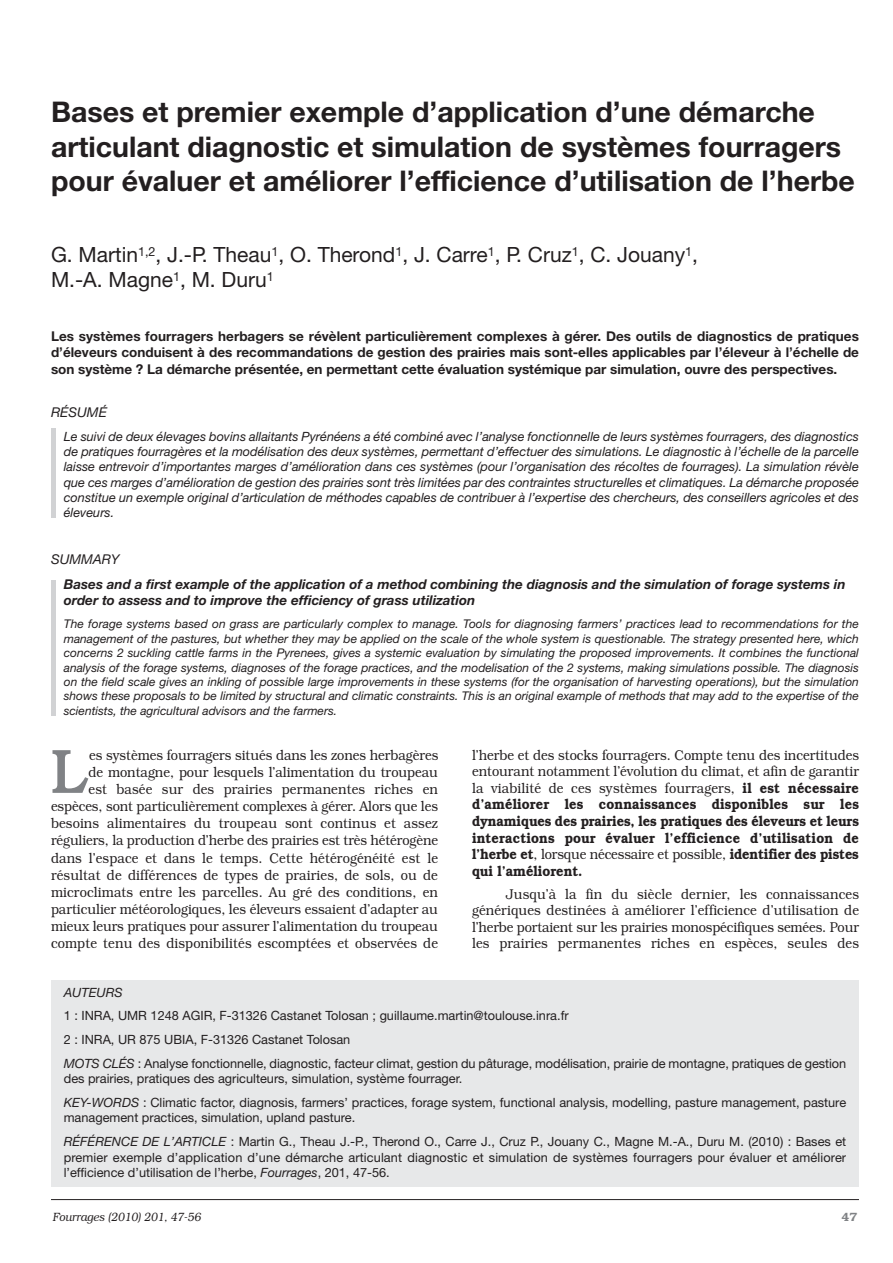
<style>
.page{position:relative;width:893px;height:1263px;background:#fff}
.page>*{position:absolute;margin:0;border:0;box-sizing:border-box;transform-origin:0 0}
.t1{font:500 62.7px "Bookman";color:#808285;scale:.9 1}
.t2{font:700 28.5px/34.2px "Helvetica Neue";color:#231f20}
.t3{font:21px/25.2px "Helvetica Neue";color:#231f20}
.t4{font:300 14.25px/17.1px "Bookman";letter-spacing:.01em;color:#231f20;text-align:right;scale:.9 1}
.t5{font:600 14.25px/16.5px "Bookman";letter-spacing:.01em;color:#231f20;text-align:justify;scale:.9 1}
.t6{font:700 13.5px/16.2px "Helvetica Neue";color:#231f20;text-align:justify}
.t7{font:italic 700 13.5px/16.2px "Helvetica Neue";color:#231f20}
.t8{font:italic 13.5px "Helvetica Neue";color:#231f20}
.t9{font:12.75px/23.9px "Helvetica Neue";color:#231f20}
.t10{font:italic 12.75px/15.3px "Helvetica Neue";color:#231f20;text-align:justify}
.t11{font:italic 12px/14.4px "Helvetica Neue";color:#231f20;text-align:justify}
.t12{font:italic 300 12px "Bookman";color:#231f20;scale:.9 1}
.t13{font:600 12px "Bookman";color:#808285}
.s1{font-weight:300}
.s2{font-style:italic}
</style>
<div class="page">
<hr style="left:51px;top:1199px;width:808px;height:1px;background:#231f20">
<div style="left:51px;top:980px;width:808px;height:206px;background:#e7e8e9"></div>
<hr style="left:51px;top:428px;width:4px;height:90px;background:#d1d2d4">
<hr style="left:51px;top:580px;width:4px;height:136px;background:#d1d2d4">
<h2 class="t2" style="left:51px;top:98px;width:805px">Bases et premier exemple d’application d’une démarche articulant diagnostic et simulation de systèmes fourragers pour évaluer et améliorer l’efficience d’utilisation de l’herbe</h2>
<h3 class="t3" style="left:51px;top:244px;width:648px">G. Martin<sup>1,2</sup>, J.-P. Theau<sup>1</sup>, O. Therond<sup>1</sup>, J. Carre<sup>1</sup>, P. Cruz<sup>1</sup>, C. Jouany<sup>1</sup>,<br>M.-A. Magne<sup>1</sup>, M. Duru<sup>1</sup></h3>
<p class="t6" style="left:51px;top:330px;width:809px">Les systèmes fourragers herbagers se révèlent particulièrement complexes à gérer. Des outils de diagnostics de pratiques d’éleveurs conduisent à des recommandations de gestion des prairies mais sont-elles applicables par l’éleveur à l’échelle de son système ? La démarche présentée, en permettant cette évaluation systémique par simulation, ouvre des perspectives.</p>
<p class="t8" style="left:51px;top:407px;width:57px">RÉSUMÉ</p>
<p class="t10" style="left:64px;top:430px;width:797px">Le suivi de deux élevages bovins allaitants Pyrénéens a été combiné avec l’analyse fonctionnelle de leurs systèmes fourragers, des diagnostics de pratiques fourragères et la modélisation des deux systèmes, permettant d’effectuer des simulations. Le diagnostic à l’échelle de la parcelle laisse entrevoir d’importantes marges d’amélioration dans ces systèmes (pour l’organisation des récoltes de fourrages). La simulation révèle que ces marges d’amélioration de gestion des prairies sont très limitées par des contraintes structurelles et climatiques. La démarche proposée constitue un exemple original d’articulation de méthodes capables de contribuer à l’expertise des chercheurs, des conseillers agricoles et des éleveurs.</p>
<p class="t8" style="left:51px;top:554px;width:70px">SUMMARY</p>
<p class="t7" style="left:64px;top:577px;width:783px">Bases and a first example of the application of a method combining the diagnosis and the simulation of forage systems in order to assess and to improve the efficiency of grass utilization</p>
<p class="t11" style="left:64px;top:618px;width:797px">The forage systems based on grass are particularly complex to manage. Tools for diagnosing farmers’ practices lead to recommendations for the management of the pastures, but whether they may be applied on the scale of the whole system is questionable. The strategy presented here, which concerns 2 suckling cattle farms in the Pyrenees, gives a systemic evaluation by simulating the proposed improvements. It combines the functional analysis of the forage systems, diagnoses of the forage practices, and the modelisation of the 2 systems, making simulations possible. The diagnosis on the field scale gives an inkling of possible large improvements in these systems (for the organisation of harvesting operations), but the simulation shows these proposals to be limited by structural and climatic constraints. This is an original example of methods that may add to the expertise of the scientists, the agricultural advisors and the farmers.</p>
<p class="t4" style="left:51px;top:748px;width:432px">es systèmes fourragers situés dans les zones herbagères<br>de montagne, pour lesquels l’alimentation du troupeau<br>est basée sur des prairies permanentes riches en espèces, sont particulièrement complexes à gérer. Alors que les besoins alimentaires du troupeau sont continus et assez réguliers, la production d’herbe des prairies est très hétérogène dans l’espace et dans le temps. Cette hétérogénéité est le résultat de différences de types de prairies, de sols, ou de microclimats entre les parcelles. Au gré des conditions, en particulier météorologiques, les éleveurs essaient d’adapter au mieux leurs pratiques pour assurer l’alimentation du troupeau compte tenu des disponibilités escomptées et observées de</p>
<p class="t5" style="left:472px;top:748px;width:431px"><span class="s1">l’herbe et des stocks fourragers. Compte tenu des incertitudes entourant notamment l’évolution du climat, et afin de garantir la viabilité de ces systèmes fourragers,</span> il est nécessaire d’améliorer les connaissances disponibles sur les dynamiques des prairies, les pratiques des éleveurs et leurs interactions pour évaluer l’efficience d’utilisation de l’herbe et<span class="s1">, lorsque nécessaire et possible,</span> identifier des pistes qui l’améliorent.</p>
<h1 class="t1" style="left:51px;top:748px;width:43px">L</h1>
<p class="t4" style="left:472px;top:887px;width:431px;line-height:16.5px;text-align:justify;text-indent:34px">Jusqu’à la fin du siècle dernier, les connaissances génériques destinées à améliorer l’efficience d’utilisation de l’herbe portaient sur les prairies monospécifiques semées. Pour les prairies permanentes riches en espèces, seules des</p>
<p class="t10" style="left:64px;top:986px;width:60px">AUTEURS</p>
<p class="t9" style="left:64px;top:1005px;width:784px">1 : INRA, UMR 1248 AGIR, F-31326 Castanet Tolosan ; guillaume.martin@toulouse.inra.fr<br>2 : INRA, UR 875 UBIA, F-31326 Castanet Tolosan<br><span class="s2">MOTS CLÉS</span> : Analyse fonctionnelle, diagnostic, facteur climat, gestion du pâturage, modélisation, prairie de montagne, pratiques de gestion</p>
<p class="t9" style="left:64px;top:1068px;width:784px">des prairies, pratiques des agriculteurs, simulation, système fourrager.<br><span class="s2">KEY-WORDS</span> : Climatic factor, diagnosis, farmers’ practices, forage system, functional analysis, modelling, pasture management, pasture</p>
<p class="t9" style="left:64px;top:1107px;width:784px">management practices, simulation, upland pasture.<br><span class="s2">RÉFÉRENCE DE L’ARTICLE</span> : Martin G., Theau J.-P., Therond O., Carre J., Cruz P., Jouany C., Magne M.-A., Duru M. (2010) : Bases et</p>
<p class="t9" style="left:64px;top:1150px;width:784px;line-height:15.3px">premier exemple d’application d’une démarche articulant diagnostic et simulation de systèmes fourragers pour évaluer et améliorer l’efficience d’utilisation de l’herbe, <span class="s2">Fourrages</span>, 201, 47-56.</p>
<p class="t12" style="left:53px;top:1212px;width:166px">Fourrages (2010) 201, 47-56</p>
<p class="t13" style="left:842px;top:1212px;width:17px">47</p>
</div>
